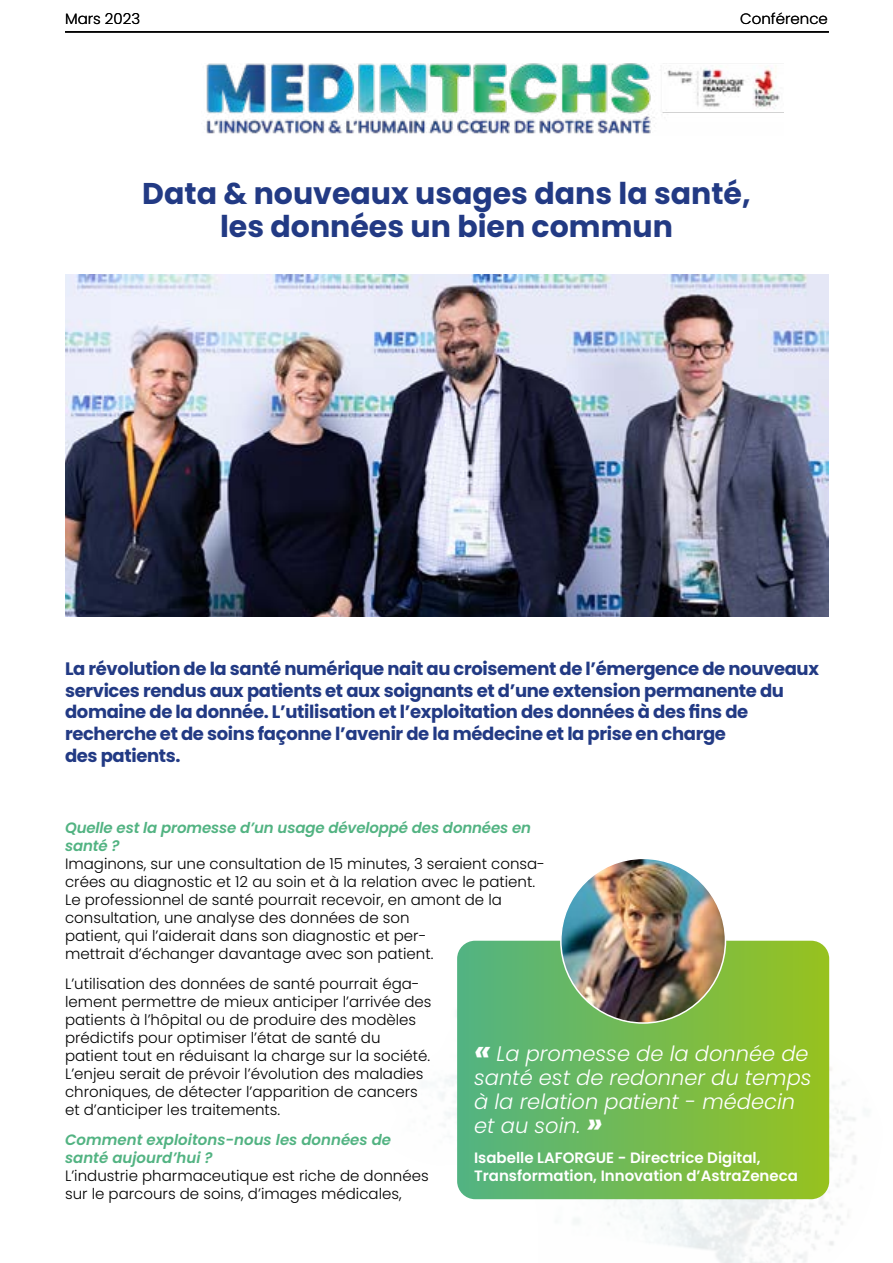
<style>
.page{position:relative;width:893px;height:1263px;background:#fff}
.page>*{position:absolute;margin:0;border:0;box-sizing:border-box;transform-origin:0 0}
.t1{font:700 30px/33px "Poppins";color:#223a84;text-align:center}
.t2{font:italic 300 21px/24px "Poppins";color:#fff}
.t3{font:700 18px/21.6px "Poppins";letter-spacing:-.02em;color:#223a84}
.t4{font:300 15px/18px "Poppins";color:#000}
.t5{font:600 15px/18px "Poppins";color:#fff}
.s1{font-weight:600;font-style:italic;color:#52b382}
.s2{font-weight:700;font-size:30px}
.s3{font-weight:700;font-size:28.5px}
</style>
<div class="page">
<img style="left:206px;top:64px;width:578px;height:70px">
<img style="left:65px;top:274px;width:764px;height:343px">
<hr style="left:65px;top:31px;width:764px;height:2px;background:#000">
<svg style="left:457px;top:941px;width:372px;height:258px;background:#74ba51"></svg>
<img style="left:561px;top:858px;width:164px;height:165px;border-radius:82px">
<p class="t4" style="left:65px;top:10px;width:77px">Mars 2023</p>
<p class="t4" style="left:740px;top:10px;width:89px">Conférence</p>
<p class="t1" style="left:142px;top:178px;width:610px">Data &amp; nouveaux usages dans la santé, les données un bien commun</p>
<p class="t3" style="left:65px;top:658px;width:755px">La révolution de la santé numérique nait au croisement de l’émergence de nouveaux services rendus aux patients et aux soignants et d’une extension permanente du domaine de la donnée. L’utilisation et l’exploitation des données à des fins de recherche et de soins façonne l’avenir de la médecine et la prise en charge<br>des patients.</p>
<p class="t4" style="left:65px;top:819px;width:482px"><span class="s1">Quelle est la promesse d’un usage développé des données en santé ?<br></span>Imaginons, sur une consultation de 15 minutes, 3 seraient consa&shy;crées au diagnostic et 12 au soin et à la relation avec le patient.<br>Le professionnel de santé pourrait recevoir, en amont de la consultation, une analyse des données de son<br>patient, qui l’aiderait dans son diagnostic et per-<br>mettrait d’échanger davantage avec son patient.</p>
<p class="t4" style="left:65px;top:975px;width:368px">L’utilisation des données de santé pourrait éga&shy;lement permettre de mieux anticiper l’arrivée des patients à l’hôpital ou de produire des modèles prédictifs pour optimiser l’état de santé du patient tout en réduisant la charge sur la société.<br>L’enjeu serait de prévoir l’évolution des maladies chroniques, de détecter l’apparition de cancers et d’anticiper les traitements.</p>
<p class="t4" style="left:65px;top:1131px;width:365px"><span class="s1">Comment exploitons-nous les données de santé aujourd’hui ?<br></span>L’industrie pharmaceutique est riche de données sur le parcours de soins, d’images médicales,</p>
<p class="t2" style="left:474px;top:1042px;width:339px"><span class="s2">«</span> La promesse de la donnée de santé est de redonner du temps à la relation patient - médecin et au soin. <span class="s3">»</span></p>
<p class="t5" style="left:474px;top:1149px;width:325px">Isabelle LAFORGUE - Directrice Digital,<br>Transformation, Innovation d’AstraZeneca</p>
</div>
